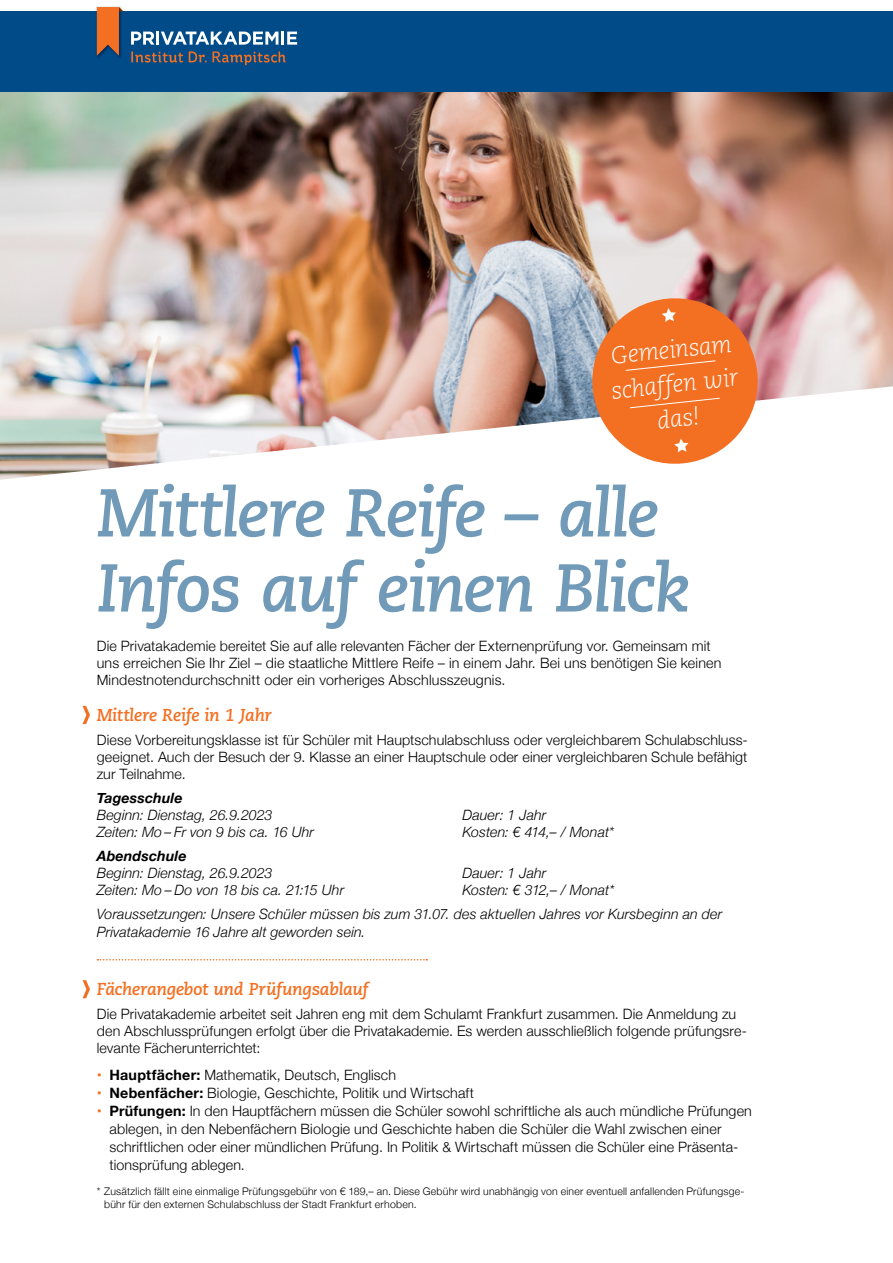
<style>
.page{position:relative;width:893px;height:1263px;background:#fff}
.page>*{position:absolute;margin:0;border:0;box-sizing:border-box;transform-origin:0 0}
.t1{font:italic 700 67.5px/75px "Caecilia LT Std";letter-spacing:-.035em;color:#709ab7}
.t2{font:italic 300 24px/34.5px "Caecilia LT Std";color:#fff;text-align:center}
.t3{font:italic 700 17.25px "Caecilia LT Std";letter-spacing:-.02em;color:#f36f21}
.t4{font:300 14.25px/17.1px "Helvetica Neue";letter-spacing:.01em;color:#000}
.t5{font:italic 300 14.25px/24px "Helvetica Neue";letter-spacing:.005em;color:#000}
.t6{font:italic 700 14.25px "Helvetica Neue";letter-spacing:.01em;color:#000}
.t7{font:300 10.5px/12.6px "Helvetica Neue";letter-spacing:.02em;color:#000}
.s1{font-weight:400;color:#f36f21}
.s2{font-weight:700}
</style>
<div class="page">
<svg style="left:97px;top:959px;width:330px;height:1px"></svg>
<svg style="left:83px;top:706px;width:7px;height:18px"></svg>
<svg style="left:83px;top:980px;width:7px;height:18px"></svg>
<img style="left:0;top:92px;width:893px;height:388px">
<div style="left:0;top:11px;width:893px;height:81px;background:#004b88"></div>
<svg style="left:131px;top:31px;width:166px;height:14px"></svg>
<img style="left:96px;top:6px;width:25px;height:52px">
<svg style="left:97px;top:7px;width:26px;height:49px"></svg>
<svg style="left:131px;top:51px;width:52px;height:12px"></svg>
<svg style="left:189px;top:51px;width:97px;height:14px"></svg>
<svg style="left:588px;top:294px;width:174px;height:174px;background:#eb8a54"></svg>
<h2 class="t2" style="left:606px;top:340px;width:129px;rotate:-6deg">Gemeinsam schaffen wir das!</h2>
<h1 class="t1" style="left:97px;top:477px;width:595px">Mittlere Reife – alle<br>Infos auf einen Blick</h1>
<p class="t4" style="left:97px;top:636px;width:626px">Die Privatakademie bereitet Sie auf alle relevanten Fächer der Externenprüfung vor. Gemeinsam mit uns erreichen Sie Ihr Ziel – die staatliche Mittlere Reife – in einem Jahr. Bei uns benötigen Sie keinen<br>Mindestnotendurchschnitt oder ein vorheriges Abschlusszeugnis.</p>
<p class="t3" style="left:97px;top:705px;width:177px">Mittlere Reife in 1 Jahr</p>
<p class="t4" style="left:97px;top:730px;width:653px;text-align:justify">Diese Vorbereitungsklasse ist für Schüler mit Hauptschulabschluss oder vergleichbarem Schulabschluss&shy;geeignet. Auch der Besuch der 9. Klasse an einer Hauptschule oder einer vergleichbaren Schule befähigt zur Teilnahme.</p>
<p class="t6" style="left:97px;top:787px;width:87px">Tagesschule</p>
<p class="t5" style="left:97px;top:802px;width:177px">Beginn: Dienstag, 26.9.2023</p>
<p class="t5" style="left:462px;top:802px;width:85px">Dauer: 1 Jahr</p>
<p class="t5" style="left:97px;top:819px;width:219px">Zeiten: Mo – Fr von 9 bis ca. 16 Uhr</p>
<p class="t5" style="left:462px;top:819px;width:153px">Kosten: € 414,– / Monat*</p>
<p class="t6" style="left:97px;top:845px;width:91px">Abendschule</p>
<p class="t5" style="left:97px;top:860px;width:177px">Beginn: Dienstag, 26.9.2023</p>
<p class="t5" style="left:462px;top:860px;width:85px">Dauer: 1 Jahr</p>
<p class="t5" style="left:97px;top:877px;width:249px">Zeiten: Mo – Do von 18 bis ca. 21:15 Uhr</p>
<p class="t5" style="left:97px;top:877px;width:627px;text-indent:366px">Kosten: € 312,– / Monat*<br>Voraussetzungen: Unsere Schüler müssen bis zum 31.07. des aktuellen Jahres vor Kursbeginn an der</p>
<p class="t5" style="left:97px;top:918px;width:270px">Privatakademie 16 Jahre alt geworden sein.</p>
<p class="t3" style="left:97px;top:979px;width:273px">Fächerangebot und Prüfungsablauf</p>
<p class="t4" style="left:97px;top:1004px;width:652px">Die Privatakademie arbeitet seit Jahren eng mit dem Schulamt Frankfurt zusammen. Die Anmeldung zu den Abschlussprüfungen erfolgt über die Privatakademie. Es werden ausschließlich folgende prüfungsre&shy;levante Fächerunterrichtet:</p>
<p class="t4" style="left:97px;top:1065px;width:301px"><span class="s1">•</span> <span class="s2">Hauptfächer:</span> Mathematik, Deutsch, Englisch</p>
<p class="t4" style="left:97px;top:1083px;width:379px"><span class="s1">•</span> <span class="s2">Nebenfächer:</span> Biologie, Geschichte, Politik und Wirtschaft</p>
<p class="t4" style="left:109px;top:1101px;width:644px;line-height:18px;text-indent:-13px"><span class="s1">•</span> <span class="s2">Prüfungen:</span> In den Hauptfächern müssen die Schüler sowohl schriftliche als auch mündliche Prüfungen ablegen, in den Nebenfächern Biologie und Geschichte haben die Schüler die Wahl zwischen einer schriftlichen oder einer mündlichen Prüfung. In Politik &amp; Wirtschaft müssen die Schüler eine Präsenta&shy;tionsprüfung ablegen.</p>
<p class="t7" style="left:104px;top:1185px;width:642px;text-indent:-7px">* Zusätzlich fällt eine einmalige Prüfungsgebühr von € 189,– an. Diese Gebühr wird unabhängig von einer eventuell anfallenden Prüfungsge&shy;bühr für den externen Schulabschluss der Stadt Frankfurt erhoben.</p>
</div>
